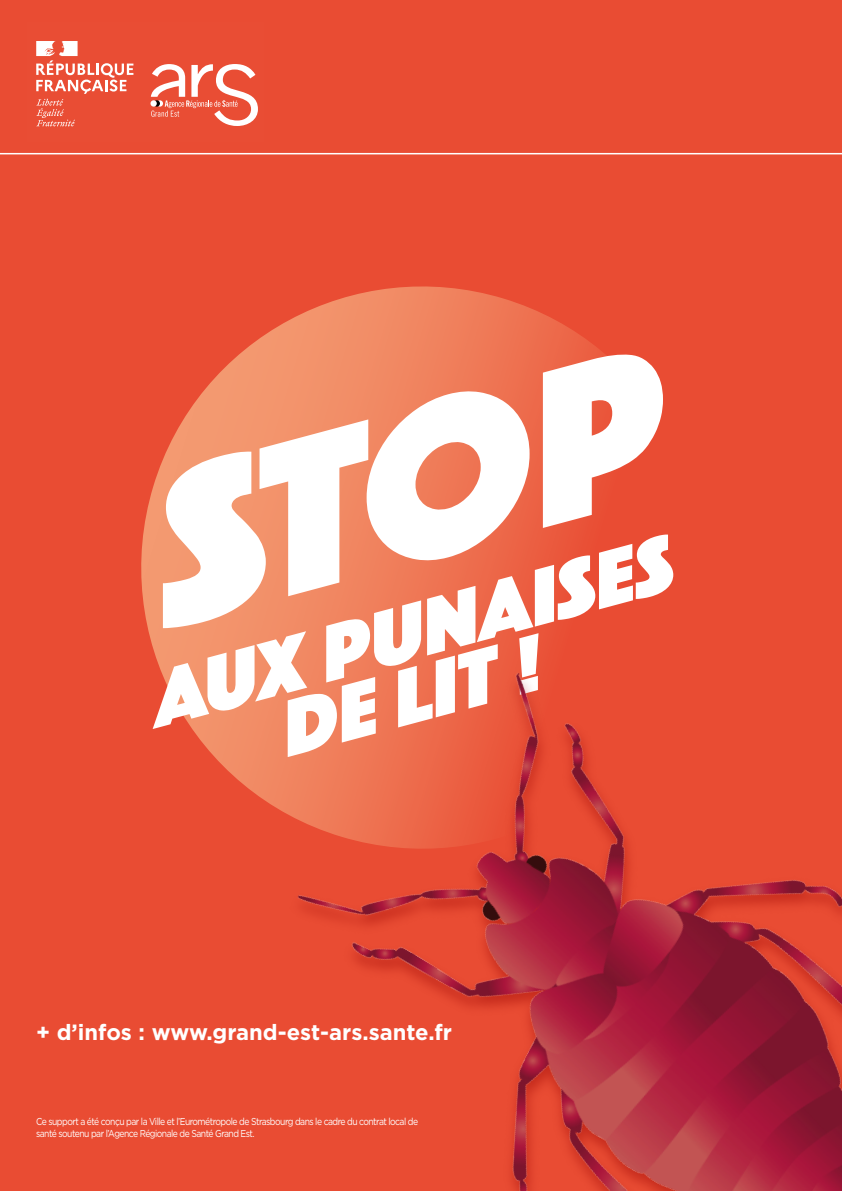
<style>
.page{position:relative;width:842px;height:1191px;background:#fff}
.page>*{position:absolute;margin:0;border:0;box-sizing:border-box;transform-origin:0 0}
.t1{font:italic 224.9px "Phosphate Solid";color:#fff;scale:1.07 1}
.t2{font:italic 82px/62px "Phosphate Solid";color:#fff;text-align:center;scale:1.07 1}
.t3{font:700 22px "Gotham";color:#fff}
.t4{font:10px/12px "Gotham";letter-spacing:-.06em;color:#fff;scale:.86 1}
</style>
<div class="page">
<div style="left:0;top:0;width:841px;height:1190px;background:#e94c33"></div>
<svg style="left:141px;top:286px;width:477px;height:449px"></svg>
<img style="left:197px;top:622px;width:645px;height:569px">
<img style="left:219px;top:634px;width:623px;height:557px">
<svg style="left:36px;top:41px;width:97px;height:85px"></svg>
<svg style="left:151px;top:64px;width:107px;height:62px"></svg>
<hr style="left:0;top:153px;width:842px;height:1px;background:#fff">
<p class="t1" style="left:113px;top:449px;width:490px;rotate:-15deg">STOP</p>
<p class="t2" style="left:140px;top:677px;width:505px;rotate:-15deg">AUX PUNAISES<br>DE LIT !</p>
<p class="t3" style="left:36px;top:1017px;width:418px">+ d’infos : www.grand-est-ars.sante.fr</p>
<p class="t4" style="left:36px;top:1115px;width:446px">Ce support a été conçu par la Ville et l’Eurométropole de Strasbourg dans le cadre du contrat local de santé soutenu par l’Agence Régionale de Santé Grand Est.</p>
</div>
